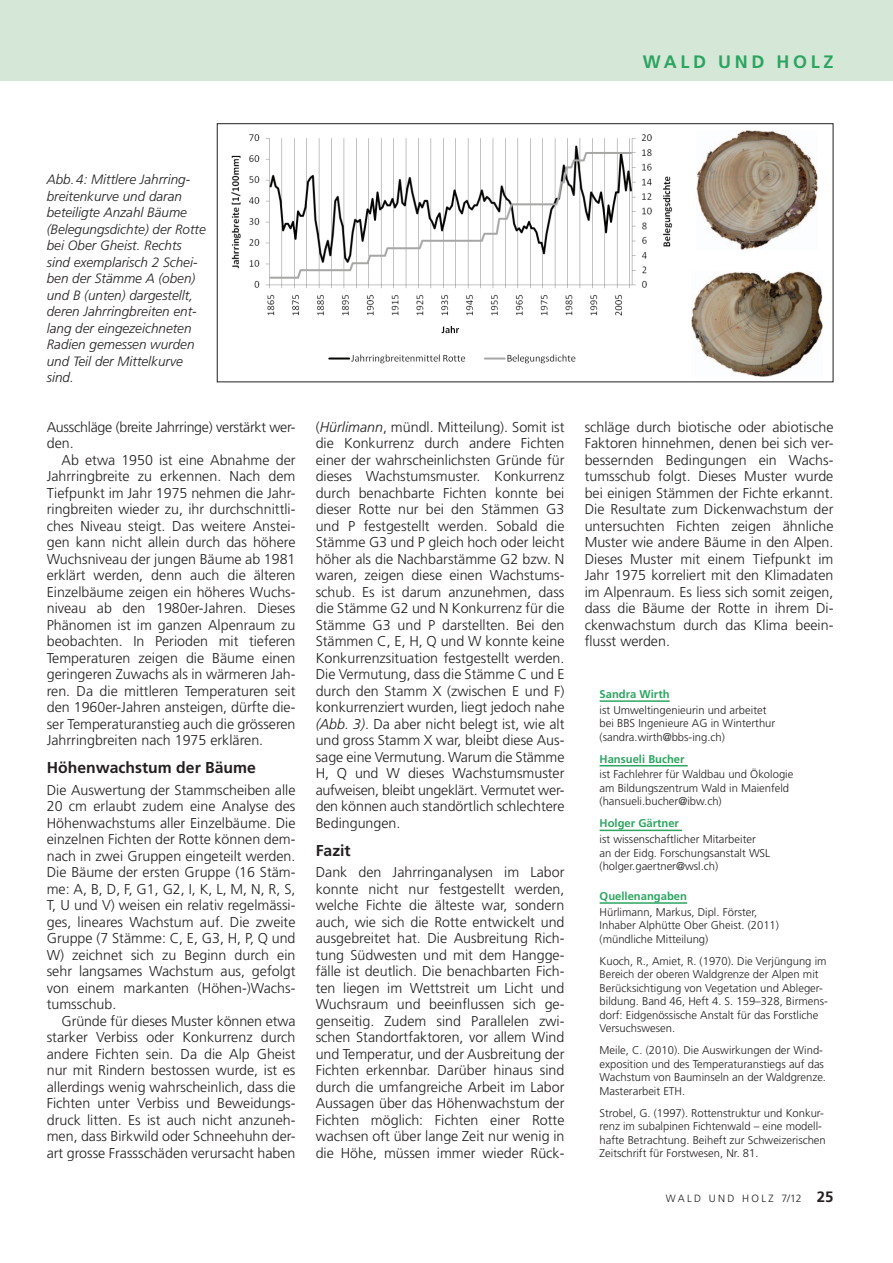
<style>
.page{position:relative;width:893px;height:1263px;background:#fff}
.page>*{position:absolute;margin:0;border:0;box-sizing:border-box;transform-origin:0 0}
.t1{font:700 18px "Frutiger LT Std";letter-spacing:.2em;color:#2ca560}
._05_ut{font:700 15.75px "Frutiger LT Std";color:#231f20}
._04_grundtext{font:300 14.25px/16.5px "Frutiger LT Std";color:#231f20;text-align:justify}
._04_grundtext_oEinzu{font:300 14.25px/16.5px "Frutiger LT Std";color:#231f20;text-align:justify}
._04_grundtext-2{font:300 14.25px/16.5px "Frutiger LT Std";letter-spacing:-.02em;color:#231f20}
._06_legende{font:italic 300 13.5px/16.5px "Frutiger LT Std";color:#231f20}
._07_infos_text{font:300 11.25px/13.5px "Frutiger LT Std";color:#231f20}
._07_infos_titel{font:700 11.25px "Frutiger LT Std";color:#2ca560}
.t2{font:300 10.5px "Frutiger LT Std";letter-spacing:.225em;color:#231f20}
.s1{font-style:italic}
.s2{font-weight:700;font-size:15px}
</style>
<div class="page">
<div style="left:0;top:0;width:893px;height:81px;background:#d5e7d7"></div>
<hr style="left:600px;top:700px;width:70px;height:2px;background:#2ca560">
<hr style="left:600px;top:765px;width:88px;height:1px;background:#2ca560">
<hr style="left:600px;top:830px;width:82px;height:1px;background:#2ca560">
<hr style="left:600px;top:902px;width:87px;height:2px;background:#2ca560">
<img style="left:696px;top:130px;width:121px;height:120px">
<img style="left:691px;top:271px;width:131px;height:106px">
<svg style="left:231px;top:134px;width:442px;height:230px"></svg>
<div style="left:217px;top:123px;width:616px;height:259px;border:1px solid #231f20"></div>
<p class="t1" style="left:643px;top:51px;width:192px">WALD UND HOLZ</p>
<p class="_06_legende" style="left:47px;top:171px;width:161px">Abb.4: Mittlere Jahrring&shy;breitenkurve und daran beteiligte Anzahl Bäume (Belegungsdichte) der Rotte bei Ober Gheist. Rechts sind exemplarisch 2 Schei&shy;ben der Stämme A (oben) und B (unten) dargestellt, deren Jahrringbreiten ent&shy;lang der eingezeichneten<br>Radien gemessen wurden und Teil der Mittelkurve sind.</p>
<p class="_04_grundtext-2" style="left:47px;top:419px;width:249px">Ausschläge (breite Jahrringe) verstärkt wer&shy;den.</p>
<p class="_04_grundtext" style="left:47px;top:452px;width:250px;text-indent:15px">Ab etwa 1950 ist eine Abnahme der Jahrringbreite zu erkennen. Nach dem Tiefpunkt im Jahr 1975 nehmen die Jahr&shy;ringbreiten wieder zu, ihr durchschnittli&shy;ches Niveau steigt. Das weitere Anstei&shy;gen kann nicht allein durch das höhere Wuchsniveau der jungen Bäume ab 1981 erklärt werden, denn auch die älteren Einzelbäume zeigen ein höheres Wuchs&shy;niveau ab den 1980er-Jahren. Dieses Phänomen ist im ganzen Alpenraum zu beobachten. In Perioden mit tieferen Temperaturen zeigen die Bäume einen geringeren Zuwachs als in wärmeren Jah&shy;ren. Da die mittleren Temperaturen seit den 1960er-Jahren ansteigen, dürfte die&shy;ser Temperaturanstieg auch die grösseren Jahrringbreiten nach 1975 erklären.</p>
<p class="_05_ut" style="left:47px;top:758px;width:211px">Höhenwachstum der Bäume</p>
<p class="_04_grundtext_oEinzu" style="left:47px;top:782px;width:250px">Die Auswertung der Stammscheiben alle 20 cm erlaubt zudem eine Analyse des Höhenwachstums aller Einzelbäume. Die einzelnen Fichten der Rotte können dem&shy;nach in zwei Gruppen eingeteilt werden.<br>Die Bäume der ersten Gruppe (16 Stäm&shy;me: A, B, D, F, G1, G2, I, K, L, M, N, R, S, T, U und V) weisen ein relativ regelmässi&shy;ges, lineares Wachstum auf. Die zweite Gruppe (7 Stämme: C, E, G3, H, P, Q und W) zeichnet sich zu Beginn durch ein sehr langsames Wachstum aus, gefolgt von einem markanten (Höhen-)Wachs&shy;tumsschub.</p>
<p class="_04_grundtext" style="left:47px;top:1013px;width:250px;text-indent:15px">Gründe für dieses Muster können etwa starker Verbiss oder Konkurrenz durch andere Fichten sein. Da die Alp Gheist nur mit Rindern bestossen wurde, ist es allerdings wenig wahrscheinlich, dass die Fichten unter Verbiss und Beweidungs&shy;druck litten. Es ist auch nicht anzuneh&shy;men, dass Birkwild oder Schneehuhn der&shy;art grosse Frassschäden verursacht haben</p>
<p class="_04_grundtext" style="left:316px;top:419px;width:250px">(<span class="s1">Hürlimann</span>, mündl. Mitteilung). Somit ist die Konkurrenz durch andere Fichten einer der wahrscheinlichsten Gründe für dieses Wachstumsmuster. Konkurrenz durch benachbarte Fichten konnte bei dieser Rotte nur bei den Stämmen G3 und P festgestellt werden. Sobald die Stämme G3 und P gleich hoch oder leicht höher als die Nachbarstämme G2 bzw. N waren, zeigen diese einen Wachstums&shy;schub. Es ist darum anzunehmen, dass die Stämme G2 und N Konkurrenz für die Stämme G3 und P darstellten. Bei den Stämmen C, E, H, Q und W konnte keine Konkurrenzsituation festgestellt werden.<br>Die Vermutung, dass die Stämme C und E durch den Stamm X (zwischen E und F) konkurrenziert wurden, liegt jedoch nahe <span class="s1">(Abb. 3)</span>. Da aber nicht belegt ist, wie alt und gross Stamm X war, bleibt diese Aus&shy;sage eine Vermutung. Warum die Stämme H, Q und W dieses Wachstumsmuster aufweisen, bleibt ungeklärt. Vermutet wer&shy;den können auch standörtlich schlechtere Bedingungen.</p>
<p class="_05_ut" style="left:316px;top:841px;width:37px">Fazit</p>
<p class="_04_grundtext_oEinzu" style="left:316px;top:864px;width:250px">Dank den Jahrringanalysen im Labor konnte nicht nur festgestellt werden, welche Fichte die älteste war, sondern auch, wie sich die Rotte entwickelt und ausgebreitet hat. Die Ausbreitung Rich&shy;tung Südwesten und mit dem Hangge&shy;fälle ist deutlich. Die benachbarten Fich&shy;ten liegen im Wettstreit um Licht und Wuchsraum und beeinflussen sich ge&shy;genseitig. Zudem sind Parallelen zwi&shy;schen Standortfaktoren, vor allem Wind und Temperatur, und der Ausbreitung der Fichten erkennbar. Darüber hinaus sind durch die umfangreiche Arbeit im Labor Aussagen über das Höhenwachstum der Fichten möglich: Fichten einer Rotte wachsen oft über lange Zeit nur wenig in die Höhe, müssen immer wieder Rück-</p>
<p class="_04_grundtext_oEinzu" style="left:585px;top:419px;width:250px">schläge durch biotische oder abiotische Faktoren hinnehmen, denen bei sich ver&shy;bessernden Bedingungen ein Wachs&shy;tumsschub folgt. Dieses Muster wurde bei einigen Stämmen der Fichte erkannt.<br>Die Resultate zum Dickenwachstum der untersuchten Fichten zeigen ähnliche Muster wie andere Bäume in den Alpen.<br>Dieses Muster mit einem Tiefpunkt im Jahr 1975 korreliert mit den Klimadaten im Alpenraum. Es liess sich somit zeigen, dass die Bäume der Rotte in ihrem Di&shy;ckenwachstum durch das Klima beein&shy;flusst werden.</p>
<p class="_07_infos_titel" style="left:600px;top:688px;width:72px">Sandra Wirth</p>
<p class="_07_infos_text" style="left:600px;top:703px;width:177px">ist Umweltingenieurin und arbeitet bei BBS Ingenieure AG in Winterthur (sandra.wirth@bbs-ing.ch)</p>
<p class="_07_infos_titel" style="left:600px;top:752px;width:87px">Hansueli Bucher</p>
<p class="_07_infos_text" style="left:600px;top:768px;width:195px">ist Fachlehrer für Waldbau und Ökologie am Bildungszentrum Wald in Maienfeld (hansueli.bucher@ibw.ch)</p>
<p class="_07_infos_titel" style="left:600px;top:817px;width:81px">Holger Gärtner</p>
<p class="_07_infos_text" style="left:600px;top:832px;width:172px">ist wissenschaftlicher Mitarbeiter an der Eidg. Forschungsanstalt WSL (holger.gaertner@wsl.ch)</p>
<p class="_07_infos_titel" style="left:600px;top:889px;width:89px">Quellenangaben</p>
<p class="_07_infos_text" style="left:600px;top:905px;width:181px">Hürlimann, Markus, Dipl. Förster,<br>Inhaber Alphütte Ober Gheist. (2011) (mündliche Mitteilung)</p>
<p class="_07_infos_text" style="left:600px;top:954px;width:230px">Kuoch, R., Amiet, R. (1970). Die Verjüngung im Bereich der oberen Waldgrenze der Alpen mit Berücksichtigung von Vegetation und Ableger&shy;bildung. Band 46, Heft 4. S. 159–328, Birmens&shy;dorf: Eidgenössische Anstalt für das Forstliche Versuchswesen.</p>
<p class="_07_infos_text" style="left:600px;top:1044px;width:228px">Meile, C. (2010). Die Auswirkungen der Wind&shy;exposition und des Temperaturanstiegs auf das Wachstum von Bauminseln an der Waldgrenze.<br>Masterarbeit ETH.</p>
<p class="_07_infos_text" style="left:600px;top:1106px;width:228px">Strobel, G. (1997). Rottenstruktur und Konkur&shy;renz im subalpinen Fichtenwald – eine modell&shy;hafte Betrachtung. Beiheft zur Schweizerischen Zeitschrift für Forstwesen, Nr. 81.</p>
<p class="t2" style="left:666px;top:1192px;width:169px">WALD UND HOLZ 7/12 <span class="s2">25</span></p>
</div>
